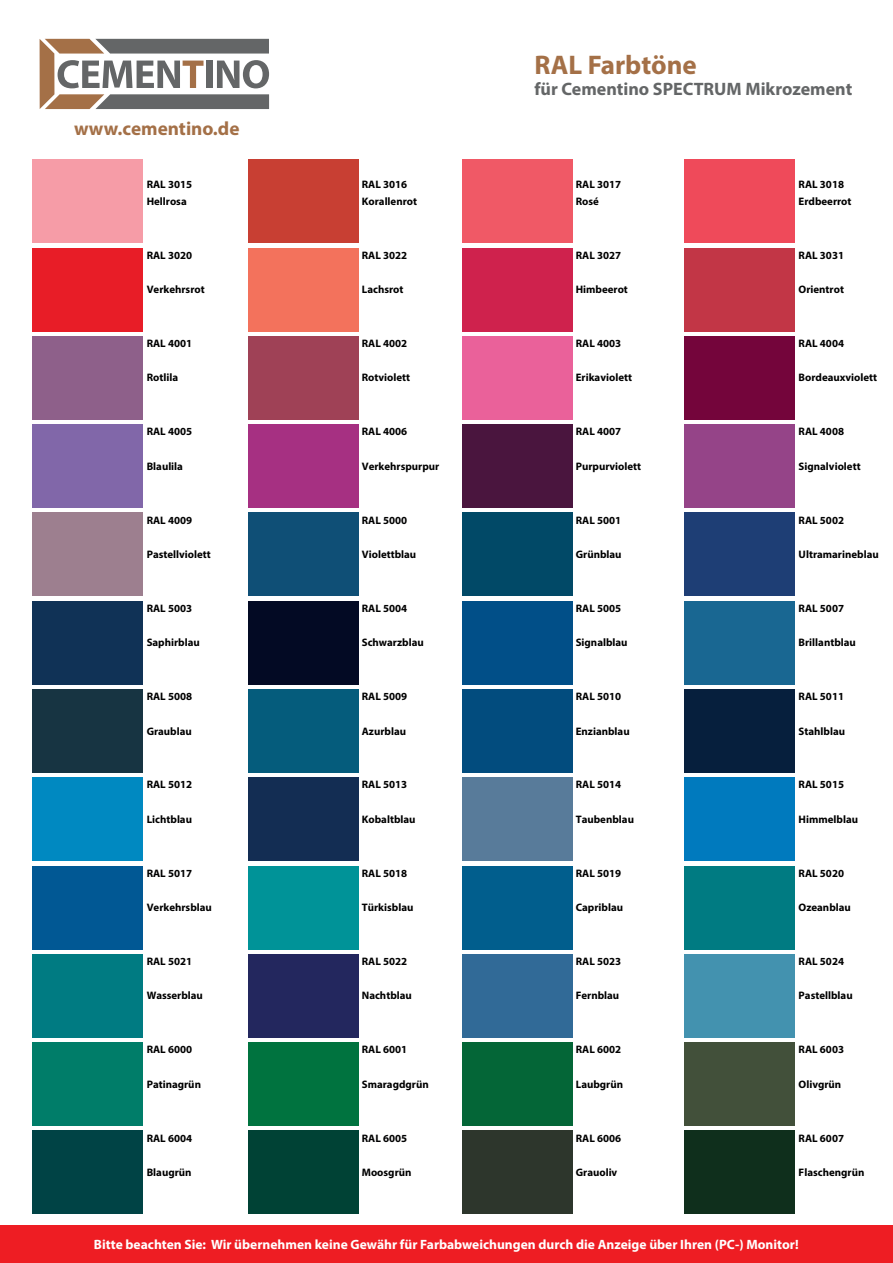
<style>
.page{position:relative;width:893px;height:1263px;background:#fff}
.page>*{position:absolute;margin:0;border:0;box-sizing:border-box;transform-origin:0 0}
.t1{font:700 27px "Myriad Pro";color:#a47047}
.t2{font:700 19.2px "Myriad Pro";color:#a47047}
.t3{font:700 18px "Myriad Pro";color:#646667}
.t4{font:700 13.5px "Myriad Pro";color:#fff}
.t5{font:700 10.8px/16.4px "Myriad Pro";color:#000001}
</style>
<div class="page">
<div style="left:33px;top:159px;width:110px;height:84px;background:#f69ca7"></div>
<div style="left:248px;top:159px;width:111px;height:84px;background:#c83f33"></div>
<div style="left:462px;top:159px;width:110px;height:84px;background:#f05966"></div>
<div style="left:684px;top:159px;width:111px;height:84px;background:#ef4a5a"></div>
<div style="left:33px;top:248px;width:110px;height:84px;background:#e81d27"></div>
<div style="left:248px;top:248px;width:111px;height:84px;background:#f3725c"></div>
<div style="left:462px;top:248px;width:110px;height:84px;background:#cf224d"></div>
<div style="left:684px;top:248px;width:111px;height:84px;background:#c23646"></div>
<div style="left:33px;top:336px;width:110px;height:84px;background:#8e608a"></div>
<div style="left:248px;top:336px;width:111px;height:84px;background:#9f4156"></div>
<div style="left:462px;top:336px;width:110px;height:84px;background:#ea619a"></div>
<div style="left:684px;top:336px;width:111px;height:84px;background:#74053b"></div>
<div style="left:33px;top:424px;width:110px;height:84px;background:#8167a9"></div>
<div style="left:248px;top:424px;width:111px;height:84px;background:#a63082"></div>
<div style="left:462px;top:424px;width:110px;height:84px;background:#4a153e"></div>
<div style="left:684px;top:424px;width:111px;height:84px;background:#954488"></div>
<div style="left:33px;top:512px;width:110px;height:84px;background:#9d7f8f"></div>
<div style="left:248px;top:512px;width:111px;height:84px;background:#0f4f76"></div>
<div style="left:462px;top:512px;width:110px;height:84px;background:#014967"></div>
<div style="left:684px;top:512px;width:111px;height:84px;background:#1e3e75"></div>
<div style="left:33px;top:601px;width:110px;height:84px;background:#103256"></div>
<div style="left:248px;top:601px;width:111px;height:84px;background:#030a24"></div>
<div style="left:462px;top:601px;width:110px;height:84px;background:#014f88"></div>
<div style="left:684px;top:601px;width:111px;height:84px;background:#196792"></div>
<div style="left:33px;top:689px;width:110px;height:84px;background:#173442"></div>
<div style="left:248px;top:689px;width:111px;height:84px;background:#055c7c"></div>
<div style="left:462px;top:689px;width:110px;height:84px;background:#024c7e"></div>
<div style="left:684px;top:689px;width:111px;height:84px;background:#061f3d"></div>
<div style="left:33px;top:777px;width:110px;height:84px;background:#0089c1"></div>
<div style="left:248px;top:777px;width:111px;height:84px;background:#132d53"></div>
<div style="left:462px;top:777px;width:110px;height:84px;background:#587b9a"></div>
<div style="left:684px;top:777px;width:111px;height:84px;background:#007abe"></div>
<div style="left:33px;top:866px;width:110px;height:83px;background:#015894"></div>
<div style="left:248px;top:866px;width:111px;height:83px;background:#009398"></div>
<div style="left:462px;top:866px;width:110px;height:83px;background:#015e8d"></div>
<div style="left:684px;top:866px;width:111px;height:83px;background:#007b82"></div>
<div style="left:33px;top:954px;width:110px;height:84px;background:#007b82"></div>
<div style="left:248px;top:954px;width:111px;height:84px;background:#23275e"></div>
<div style="left:462px;top:954px;width:110px;height:84px;background:#316a97"></div>
<div style="left:684px;top:954px;width:111px;height:84px;background:#4392af"></div>
<div style="left:33px;top:1042px;width:110px;height:84px;background:#007d69"></div>
<div style="left:248px;top:1042px;width:111px;height:84px;background:#00733f"></div>
<div style="left:462px;top:1042px;width:110px;height:84px;background:#046637"></div>
<div style="left:684px;top:1042px;width:111px;height:84px;background:#42503a"></div>
<div style="left:33px;top:1130px;width:110px;height:84px;background:#004345"></div>
<div style="left:248px;top:1130px;width:111px;height:84px;background:#004235"></div>
<div style="left:462px;top:1130px;width:110px;height:84px;background:#2d362c"></div>
<div style="left:684px;top:1130px;width:111px;height:84px;background:#0f2f1c"></div>
<div style="left:0;top:1226px;width:893px;height:37px;background:#ee1d23"></div>
<svg style="left:40px;top:39px;width:229px;height:70px"></svg>
<h2 class="t2" style="left:74px;top:116px;width:167px">www.cementino.de</h2>
<h1 class="t1" style="left:534px;top:47px;width:164px">RAL Farbtöne</h1>
<h3 class="t3" style="left:534px;top:77px;width:319px">für Cementino SPECTRUM Mikrozement</h3>
<p class="t5" style="left:147px;top:176px;width:47px">RAL 3015<br>Hellrosa</p>
<p class="t5" style="left:362px;top:176px;width:57px">RAL 3016<br>Korallenrot</p>
<p class="t5" style="left:576px;top:176px;width:47px">RAL 3017<br>Rosé</p>
<p class="t5" style="left:799px;top:176px;width:54px">RAL 3018<br>Erdbeerrot</p>
<p class="t5" style="left:147px;top:247px;width:47px">RAL 3020</p>
<p class="t5" style="left:147px;top:281px;width:60px">Verkehrsrot</p>
<p class="t5" style="left:147px;top:335px;width:47px">RAL 4001</p>
<p class="t5" style="left:147px;top:369px;width:33px">Rotlila</p>
<p class="t5" style="left:147px;top:423px;width:47px">RAL 4005</p>
<p class="t5" style="left:147px;top:457px;width:38px">Blaulila</p>
<p class="t5" style="left:147px;top:511px;width:47px">RAL 4009</p>
<p class="t5" style="left:147px;top:546px;width:66px">Pastellviolett</p>
<p class="t5" style="left:147px;top:600px;width:47px">RAL 5003</p>
<p class="t5" style="left:147px;top:634px;width:55px">Saphirblau</p>
<p class="t5" style="left:147px;top:688px;width:47px">RAL 5008</p>
<p class="t5" style="left:147px;top:722px;width:47px">Graublau</p>
<p class="t5" style="left:147px;top:776px;width:47px">RAL 5012</p>
<p class="t5" style="left:147px;top:811px;width:47px">Lichtblau</p>
<p class="t5" style="left:147px;top:864px;width:47px">RAL 5017</p>
<p class="t5" style="left:147px;top:899px;width:67px">Verkehrsblau</p>
<p class="t5" style="left:147px;top:953px;width:47px">RAL 5021</p>
<p class="t5" style="left:147px;top:987px;width:58px">Wasserblau</p>
<p class="t5" style="left:147px;top:1041px;width:47px">RAL 6000</p>
<p class="t5" style="left:147px;top:1075px;width:56px">Patinagrün</p>
<p class="t5" style="left:147px;top:1129px;width:47px">RAL 6004</p>
<p class="t5" style="left:147px;top:1164px;width:46px">Blaugrün</p>
<p class="t5" style="left:362px;top:247px;width:47px">RAL 3022</p>
<p class="t5" style="left:362px;top:281px;width:43px">Lachsrot</p>
<p class="t5" style="left:362px;top:335px;width:47px">RAL 4002</p>
<p class="t5" style="left:362px;top:369px;width:50px">Rotviolett</p>
<p class="t5" style="left:362px;top:423px;width:47px">RAL 4006</p>
<p class="t5" style="left:362px;top:457px;width:79px">Verkehrspurpur</p>
<p class="t5" style="left:362px;top:511px;width:47px">RAL 5000</p>
<p class="t5" style="left:362px;top:546px;width:56px">Violettblau</p>
<p class="t5" style="left:362px;top:600px;width:47px">RAL 5004</p>
<p class="t5" style="left:362px;top:634px;width:63px">Schwarzblau</p>
<p class="t5" style="left:362px;top:688px;width:47px">RAL 5009</p>
<p class="t5" style="left:362px;top:722px;width:46px">Azurblau</p>
<p class="t5" style="left:362px;top:776px;width:47px">RAL 5013</p>
<p class="t5" style="left:362px;top:811px;width:55px">Kobaltblau</p>
<p class="t5" style="left:362px;top:864px;width:47px">RAL 5018</p>
<p class="t5" style="left:362px;top:899px;width:53px">Türkisblau</p>
<p class="t5" style="left:362px;top:953px;width:47px">RAL 5022</p>
<p class="t5" style="left:362px;top:987px;width:52px">Nachtblau</p>
<p class="t5" style="left:362px;top:1041px;width:47px">RAL 6001</p>
<p class="t5" style="left:362px;top:1075px;width:68px">Smaragdgrün</p>
<p class="t5" style="left:362px;top:1129px;width:47px">RAL 6005</p>
<p class="t5" style="left:362px;top:1164px;width:51px">Moosgrün</p>
<p class="t5" style="left:576px;top:247px;width:47px">RAL 3027</p>
<p class="t5" style="left:576px;top:281px;width:54px">Himbeerot</p>
<p class="t5" style="left:576px;top:335px;width:47px">RAL 4003</p>
<p class="t5" style="left:576px;top:369px;width:58px">Erikaviolett</p>
<p class="t5" style="left:576px;top:423px;width:47px">RAL 4007</p>
<p class="t5" style="left:576px;top:457px;width:67px">Purpurviolett</p>
<p class="t5" style="left:576px;top:511px;width:47px">RAL 5001</p>
<p class="t5" style="left:576px;top:546px;width:47px">Grünblau</p>
<p class="t5" style="left:576px;top:600px;width:47px">RAL 5005</p>
<p class="t5" style="left:576px;top:634px;width:53px">Signalblau</p>
<p class="t5" style="left:576px;top:688px;width:47px">RAL 5010</p>
<p class="t5" style="left:576px;top:722px;width:55px">Enzianblau</p>
<p class="t5" style="left:576px;top:776px;width:47px">RAL 5014</p>
<p class="t5" style="left:576px;top:811px;width:60px">Taubenblau</p>
<p class="t5" style="left:576px;top:864px;width:47px">RAL 5019</p>
<p class="t5" style="left:576px;top:899px;width:49px">Capriblau</p>
<p class="t5" style="left:576px;top:953px;width:47px">RAL 5023</p>
<p class="t5" style="left:576px;top:987px;width:45px">Fernblau</p>
<p class="t5" style="left:576px;top:1041px;width:47px">RAL 6002</p>
<p class="t5" style="left:576px;top:1075px;width:49px">Laubgrün</p>
<p class="t5" style="left:576px;top:1129px;width:47px">RAL 6006</p>
<p class="t5" style="left:576px;top:1164px;width:43px">Grauoliv</p>
<p class="t5" style="left:799px;top:247px;width:47px">RAL 3031</p>
<p class="t5" style="left:799px;top:281px;width:47px">Orientrot</p>
<p class="t5" style="left:799px;top:335px;width:47px">RAL 4004</p>
<p class="t5" style="left:799px;top:369px;width:80px">Bordeauxviolett</p>
<p class="t5" style="left:799px;top:423px;width:47px">RAL 4008</p>
<p class="t5" style="left:799px;top:457px;width:64px">Signalviolett</p>
<p class="t5" style="left:799px;top:511px;width:47px">RAL 5002</p>
<p class="t5" style="left:799px;top:546px;width:82px">Ultramarineblau</p>
<p class="t5" style="left:799px;top:600px;width:47px">RAL 5007</p>
<p class="t5" style="left:799px;top:634px;width:59px">Brillantblau</p>
<p class="t5" style="left:799px;top:688px;width:47px">RAL 5011</p>
<p class="t5" style="left:799px;top:722px;width:48px">Stahlblau</p>
<p class="t5" style="left:799px;top:776px;width:47px">RAL 5015</p>
<p class="t5" style="left:799px;top:811px;width:61px">Himmelblau</p>
<p class="t5" style="left:799px;top:864px;width:47px">RAL 5020</p>
<p class="t5" style="left:799px;top:899px;width:54px">Ozeanblau</p>
<p class="t5" style="left:799px;top:953px;width:47px">RAL 5024</p>
<p class="t5" style="left:799px;top:987px;width:56px">Pastellblau</p>
<p class="t5" style="left:799px;top:1041px;width:47px">RAL 6003</p>
<p class="t5" style="left:799px;top:1075px;width:44px">Olivgrün</p>
<p class="t5" style="left:799px;top:1129px;width:47px">RAL 6007</p>
<p class="t5" style="left:799px;top:1164px;width:67px">Flaschengrün</p>
<p class="t4" style="left:94px;top:1236px;width:706px">Bitte beachten Sie: Wir übernehmen keine Gewähr für Farbabweichungen durch die Anzeige über Ihren (PC-) Monitor!</p>
</div>
